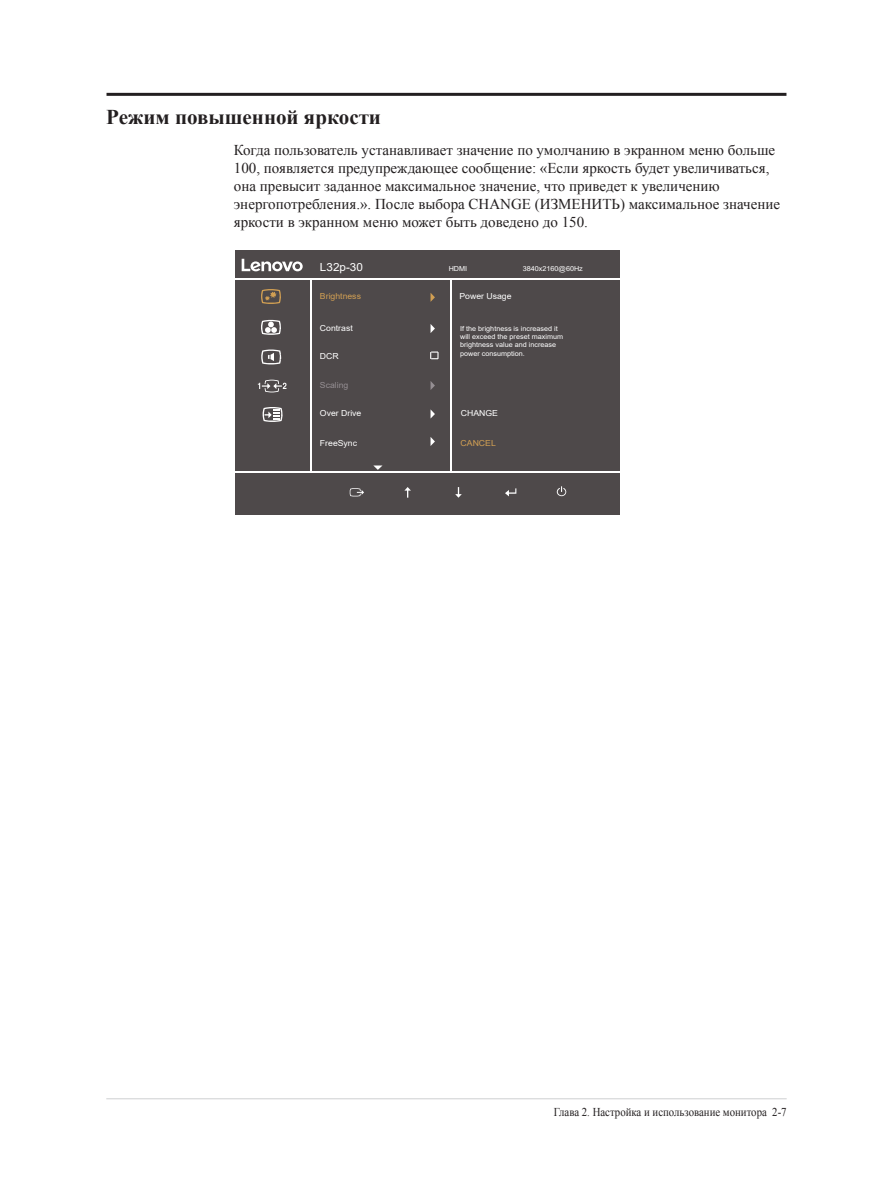
<style>
.page{position:relative;width:893px;height:1187px;background:#fff}
.page>*{position:absolute;margin:0;border:0;box-sizing:border-box;transform-origin:0 0}
.t1{font:700 21px "Times New Roman";color:#231f20}
.t2{font:15px/18px "Times New Roman";color:#231f20}
.t3{font:12px "Times New Roman";color:#231f20;scale:.9 1}
.t4{font:11.1px "Arial";color:#fff;scale:1.05 1}
.t5{font:8.25px "Arial";color:#fff;scale:1.05 1}
.t6{font:8.25px "Arial";color:#d19f53;scale:1.05 1}
.t7{font:8.25px "Arial";color:#958f93;scale:1.05 1}
.t8{font:6.9px/8.2px "Arial";color:#fff;scale:1.05 1}
</style>
<div class="page">
<hr style="left:107px;top:93px;width:679px;height:3px;background:#231f20">
<div style="left:235px;top:250px;width:385px;height:265px;background:#4e494a"></div>
<hr style="left:234px;top:278px;width:386px;height:1px;background:#fff">
<hr style="left:311px;top:280px;width:1px;height:192px;background:#fff">
<hr style="left:450px;top:280px;width:2px;height:192px;background:#fff">
<svg style="left:262px;top:407px;width:21px;height:15px"></svg>
<svg style="left:261px;top:319px;width:20px;height:16px"></svg>
<svg style="left:258px;top:379px;width:28px;height:13px"></svg>
<svg style="left:261px;top:289px;width:20px;height:15px"></svg>
<svg style="left:431px;top:381px;width:4px;height:9px"></svg>
<svg style="left:431px;top:410px;width:4px;height:8px"></svg>
<svg style="left:242px;top:259px;width:61px;height:12px"></svg>
<hr style="left:235px;top:472px;width:387px;height:1px;background:#fff">
<svg style="left:431px;top:293px;width:4px;height:8px"></svg>
<svg style="left:431px;top:324px;width:4px;height:9px"></svg>
<svg style="left:455px;top:487px;width:7px;height:10px"></svg>
<svg style="left:404px;top:487px;width:7px;height:10px"></svg>
<svg style="left:505px;top:488px;width:11px;height:8px"></svg>
<svg style="left:349px;top:488px;width:15px;height:8px"></svg>
<svg style="left:557px;top:486px;width:9px;height:10px"></svg>
<svg style="left:261px;top:349px;width:20px;height:16px"></svg>
<svg style="left:431px;top:437px;width:4px;height:9px"></svg>
<svg style="left:373px;top:465px;width:9px;height:5px"></svg>
<svg style="left:430px;top:351px;width:9px;height:8px"></svg>
<hr style="left:106px;top:1098px;width:681px;height:1px;background:#d1d2d4">
<h1 class="t1" style="left:106px;top:102px;width:276px">Режим повышенной яркости</h1>
<p class="t2" style="left:234px;top:141px;width:548px">Когда пользователь устанавливает значение по умолчанию в экранном меню больше 100, появляется предупреждающее сообщение: «Если яркость будет увеличиваться, она превысит заданное максимальное значение, что приведет к увеличению энергопотребления.». После выбора CHANGE (ИЗМЕНИТЬ) максимальное значение яркости в экранном меню может быть доведено до 150.</p>
<p class="t8" style="left:449px;top:265px;width:19px">HDMI</p>
<p class="t8" style="left:523px;top:265px;width:59px">3840x2160@60Hz</p>
<p class="t4" style="left:320px;top:263px;width:42px">L32p-30</p>
<p class="t6" style="left:320px;top:293px;width:41px">Brightness</p>
<p class="t5" style="left:320px;top:325px;width:33px">Contrast</p>
<p class="t5" style="left:320px;top:353px;width:19px">DCR</p>
<p class="t7" style="left:320px;top:381px;width:29px">Scaling</p>
<p class="t5" style="left:320px;top:410px;width:41px">Over Drive</p>
<p class="t5" style="left:320px;top:440px;width:37px">FreeSync</p>
<p class="t5" style="left:459px;top:293px;width:51px">Power Usage</p>
<p class="t8" style="left:460px;top:325px;width:100px">If the brightness is increased it will exceed the preset maximum brightness value and increase power consumption.</p>
<p class="t5" style="left:461px;top:409px;width:37px">CHANGE</p>
<p class="t6" style="left:461px;top:440px;width:35px">CANCEL</p>
<p class="t3" style="left:554px;top:1104px;width:260px">Глава 2. Настройка и использование монитора 2-7</p>
</div>
